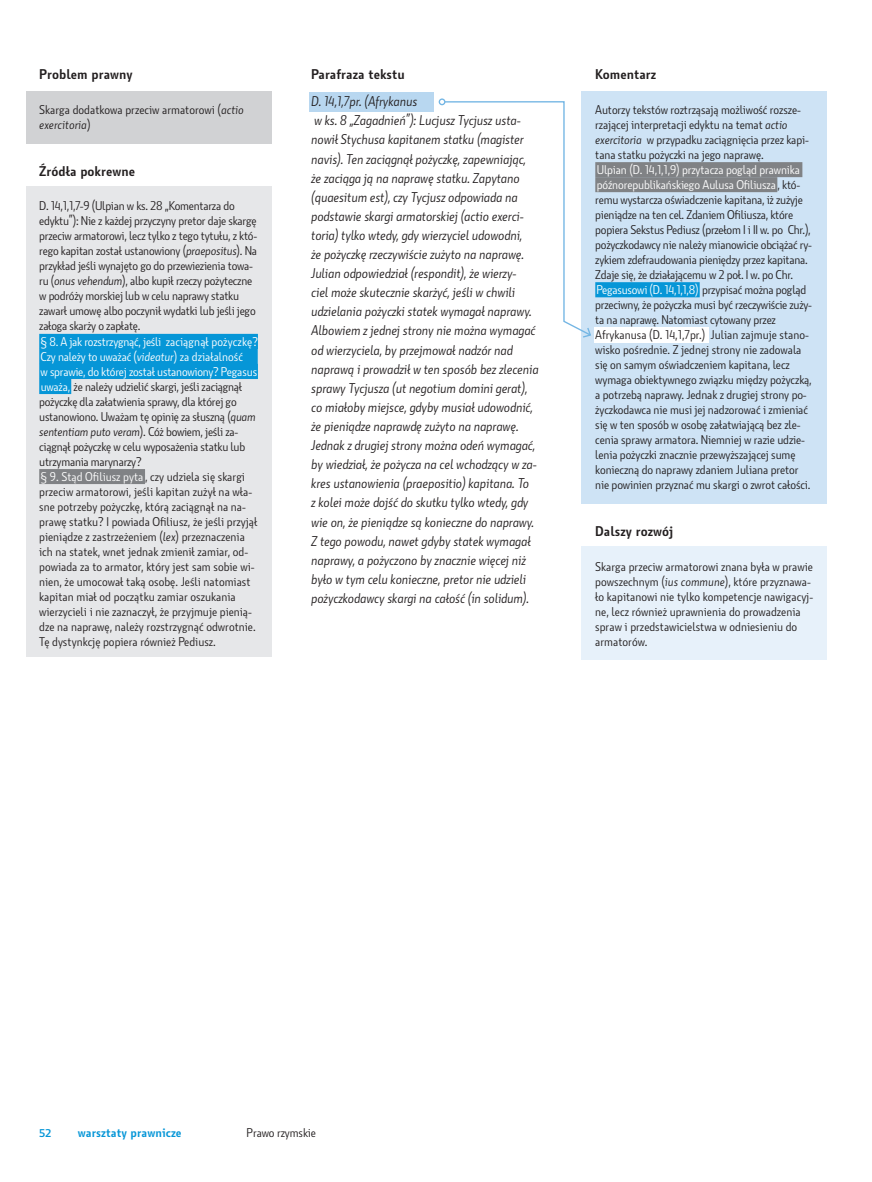
<style>
.page{position:relative;width:872px;height:1182px;background:#fff}
.page>*{position:absolute;margin:0;border:0;box-sizing:border-box;transform-origin:0 0}
.t1{font:italic 13.65px/19px "Botanika Lite CE";letter-spacing:-.01em;color:#231f20}
.t2{font:700 13.65px "Botanika Lite CE";color:#231f20}
.t3{font:12.3px/15px "Botanika Lite CE";letter-spacing:-.01em;color:#231f20}
.t4{font:700 12.3px "Botanika Lite CE";color:#0696d7}
.t5{font:700 10.95px "Botanika Lite CE";color:#0696d7}
.s1{font-style:italic}
.s2{color:#fff}
.s3{font-style:italic;color:#fff}
</style>
<div class="page">
<div style="left:1px;top:91px;width:270px;height:53px;background:#d1d2d4"></div>
<div style="left:1px;top:186px;width:270px;height:471px;background:#e6e7e9"></div>
<div style="left:581px;top:91px;width:271px;height:413px;background:#cee3f5"></div>
<div style="left:581px;top:546px;width:271px;height:114px;background:#e7f1fa"></div>
<div style="left:39px;top:334px;width:219px;height:15px;background:#0696d7"></div>
<div style="left:39px;top:349px;width:219px;height:15px;background:#0696d7"></div>
<div style="left:39px;top:364px;width:219px;height:15px;background:#0696d7"></div>
<div style="left:39px;top:379px;width:32px;height:15px;background:#0696d7"></div>
<div style="left:39px;top:469px;width:106px;height:15px;background:#808285"></div>
<div style="left:594px;top:327px;width:114px;height:15px;background:#fff"></div>
<div style="left:595px;top:162px;width:207px;height:15px;background:#808285"></div>
<div style="left:595px;top:177px;width:182px;height:15px;background:#808285"></div>
<div style="left:595px;top:282px;width:104px;height:15px;background:#0696d7"></div>
<div style="left:310px;top:92px;width:124px;height:20px;background:#b8d7f0"></div>
<div style="left:438px;top:98px;width:7px;height:7px;border:1px solid #74b6e4;border-radius:50%"></div>
<svg style="left:443px;top:100px;width:148px;height:238px"></svg>
<div style="left:1px;top:30px;width:25px;height:1122px;background:#fff"></div>
<div style="left:827px;top:30px;width:44px;height:1122px;background:#fff"></div>
<p class="t2" style="left:39px;top:69px;width:95px">Problem prawny</p>
<p class="t3" style="left:39px;top:103px;width:206px">Skarga dodatkowa przeciw armatorowi (<span class="s1">actio exercitoria</span>)</p>
<p class="t2" style="left:39px;top:166px;width:97px">Źródła pokrewne</p>
<p class="t3" style="left:39px;top:200px;width:219px">D. 14,1,1,7-9 (Ulpian w ks. 28 „Komentarza do edyktu”): Nie z każdej przyczyny pretor daje skargę przeciw armatorowi, lecz tylko z tego tytułu, z któ&shy;rego kapitan został ustanowiony (<span class="s1">praepositus</span>). Na przykład jeśli wynajęto go do przewiezienia towa&shy;ru (<span class="s1">onus vehendum</span>), albo kupił rzeczy pożyteczne w podróży morskiej lub w celu naprawy statku zawarł umowę albo poczynił wydatki lub jeśli jego załoga skarży o zapłatę.</p>
<p class="t3" style="left:39px;top:335px;width:220px"><span class="s2">§ 8. A jak rozstrzygnąć, jeśli zaciągnął pożyczkę?<br>Czy należy to uważać (</span><span class="s3">videatur</span><span class="s2">) za działalność<br>w sprawie, do której został ustanowiony? Pegasus uważa,</span> że należy udzielić skargi, jeśli zaciągnął pożyczkę dla załatwienia sprawy, dla której go ustanowiono. Uważam tę opinię za słuszną (<span class="s1">quam sententiam puto veram</span>). Cóż bowiem, jeśli za&shy;ciągnął pożyczkę w celu wyposażenia statku lub utrzymania marynarzy?<br><span class="s2">§ 9. Stąd Ofiliusz pyta</span> , czy udziela się skargi przeciw armatorowi, jeśli kapitan zużył na wła&shy;sne potrzeby pożyczkę, którą zaciągnął na na&shy;prawę statku? I powiada Ofiliusz, że jeśli przyjął pieniądze z zastrzeżeniem (<span class="s1">lex</span>) przeznaczenia ich na statek, wnet jednak zmienił zamiar, od&shy;powiada za to armator, który jest sam sobie wi&shy;nien, że umocował taką osobę. Jeśli natomiast kapitan miał od początku zamiar oszukania wierzycieli i nie zaznaczył, że przyjmuje pienią&shy;dze na naprawę, należy rozstrzygnąć odwrotnie.<br>Tę dystynkcję popiera również Pediusz.</p>
<p class="t2" style="left:311px;top:69px;width:95px">Parafraza tekstu</p>
<p class="t1" style="left:311px;top:93px;width:229px">D. 14,1,7pr. (Afrykanus<br>w ks. 8 „Zagadnień”): Lucjusz Tycjusz usta&shy;nowił Stychusa kapitanem statku (magister navis). Ten zaciągnął pożyczkę, zapewniając, że zaciąga ją na naprawę statku. Zapytano (quaesitum est), czy Tycjusz odpowiada na podstawie skargi armatorskiej (actio exerci&shy;toria) tylko wtedy, gdy wierzyciel udowodni,<br>że pożyczkę rzeczywiście zużyto na naprawę.<br>Julian odpowiedział (respondit), że wierzy-<br>ciel może skutecznie skarżyć, jeśli w chwili udzielania pożyczki statek wymagał naprawy.<br>Albowiem z jednej strony nie można wymagać od wierzyciela, by przejmował nadzór nad naprawą i prowadził w ten sposób bez zlecenia sprawy Tycjusza (ut negotium domini gerat), co miałoby miejsce, gdyby musiał udowodnić, że pieniądze naprawdę zużyto na naprawę.<br>Jednak z drugiej strony można odeń wymagać, by wiedział, że pożycza na cel wchodzący w za&shy;kres ustanowienia (praepositio) kapitana. To<br>z kolei może dojść do skutku tylko wtedy, gdy wie on, że pieniądze są konieczne do naprawy.<br>Z tego powodu, nawet gdyby statek wymagał naprawy, a pożyczono by znacznie więcej niż było w tym celu konieczne, pretor nie udzieli pożyczkodawcy skargi na całość (in solidum).</p>
<p class="t2" style="left:595px;top:69px;width:63px">Komentarz</p>
<p class="t3" style="left:595px;top:103px;width:215px">Autorzy tekstów roztrząsają możliwość rozsze&shy;rzającej interpretacji edyktu na temat <span class="s1">actio exercitoria</span> w przypadku zaciągnięcia przez kapi&shy;tana statku pożyczki na jego naprawę.</p>
<p class="t3" style="left:595px;top:163px;width:218px"><span class="s2">Ulpian (D. 14,1,1,9) przytacza pogląd prawnika późnorepublikańskiego Aulusa Ofiliusza</span> , któ&shy;remu wystarcza oświadczenie kapitana, iż zużyje pieniądze na ten cel. Zdaniem Ofiliusza, które popiera Sekstus Pediusz (przełom I i II w. po Chr.), pożyczkodawcy nie należy mianowicie obciążać ry&shy;zykiem zdefraudowania pieniędzy przez kapitana.<br>Zdaje się, że działającemu w 2 poł. I w. po Chr.<br><span class="s2">Pegasusowi (D. 14,1,1,8)</span> przypisać można pogląd przeciwny, że pożyczka musi być rzeczywiście zuży&shy;ta na naprawę. Natomiast cytowany przez Afrykanusa (D. 14,1,7pr.) Julian zajmuje stano&shy;wisko pośrednie. Z jednej strony nie zadowala się on samym oświadczeniem kapitana, lecz wymaga obiektywnego związku między pożyczką, a potrzebą naprawy. Jednak z drugiej strony po&shy;życzkodawca nie musi jej nadzorować i zmieniać się w ten sposób w osobę załatwiającą bez zle&shy;cenia sprawy armatora. Niemniej w razie udzie&shy;lenia pożyczki znacznie przewyższającej sumę konieczną do naprawy zdaniem Juliana pretor nie powinien przyznać mu skargi o zwrot całości.</p>
<p class="t2" style="left:595px;top:527px;width:79px">Dalszy rozwój</p>
<p class="t3" style="left:595px;top:560px;width:219px">Skarga przeciw armatorowi znana była w prawie powszechnym (<span class="s1">ius commune</span>), które przyznawa&shy;ło kapitanowi nie tylko kompetencje nawigacyj&shy;ne, lecz również uprawnienia do prowadzenia spraw i przedstawicielstwa w odniesieniu do armatorów.</p>
<p class="t5" style="left:39px;top:1129px;width:14px">52</p>
<p class="t4" style="left:78px;top:1129px;width:105px">warsztaty prawnicze</p>
<p class="t3" style="left:246px;top:1126px;width:71px">Prawo rzymskie</p>
</div>
